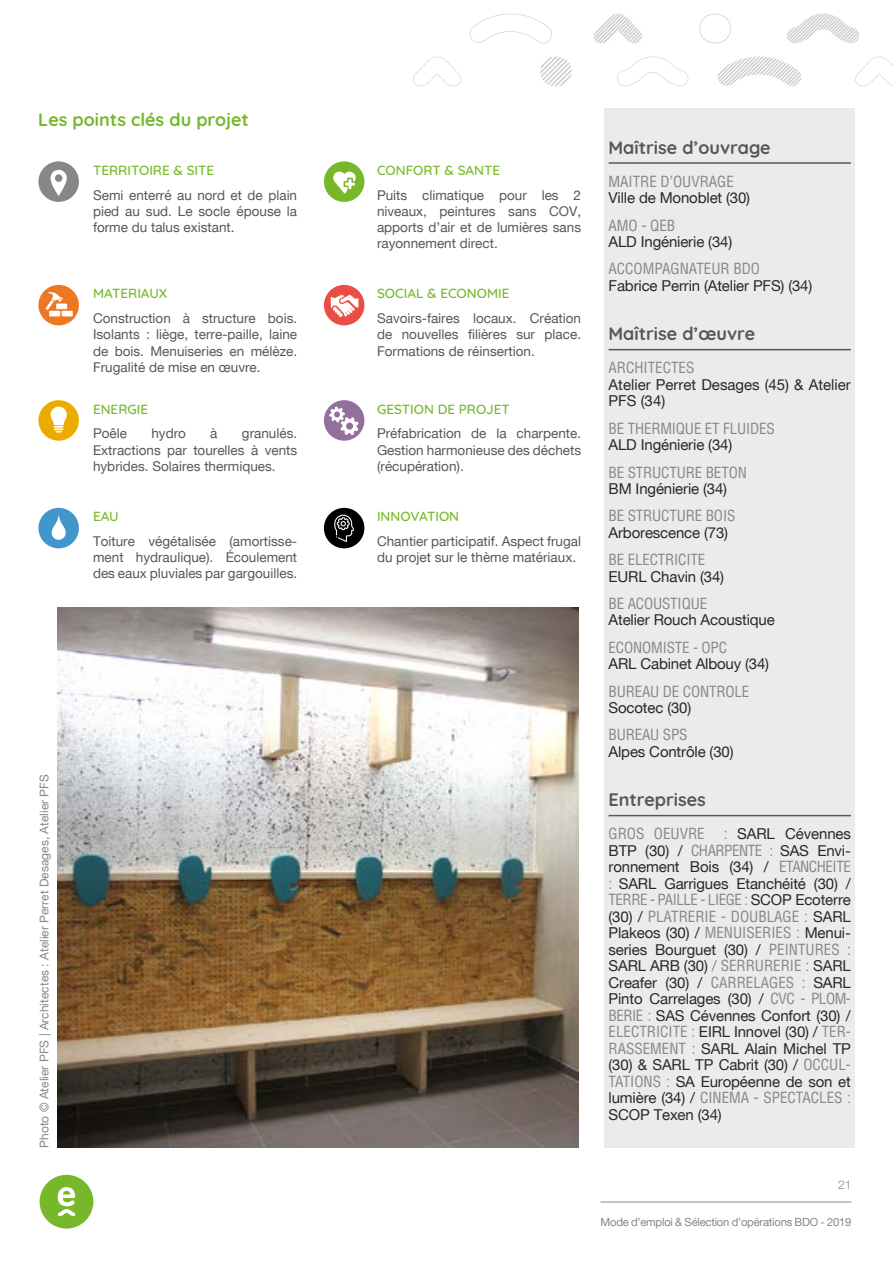
<style>
.page{position:relative;width:893px;height:1263px;background:#fff}
.page>*{position:absolute;margin:0;border:0;box-sizing:border-box;transform-origin:0 0}
.t1{font:700 18px "Quicksand";color:#575756}
.t2{font:700 18px "Quicksand";color:#76b82a}
.t3{font:15px/16.5px "Helvetica Neue";letter-spacing:-.01em;color:#282827;text-align:justify}
.t4{font:condensed 15px/16.5px "Helvetica";letter-spacing:-.01em;color:#878787}
.t5{font:13.5px/16.2px "Helvetica Neue";color:#575756;text-align:justify}
.t6{font:500 13.5px "Quicksand";color:#76b82a}
.t7{font:12px "Helvetica Neue";color:#878787}
.t8{font:300 12px "Helvetica Neue";color:#878787}
.t9{font:11.25px "Helvetica Neue";letter-spacing:-.02em;color:#878787}
.s1{font-family:"Helvetica";font-stretch:condensed;color:#878787}
.s2{font-family:"Helvetica Neue";font-stretch:normal;color:#282827}
.s3{color:#878787}
</style>
<div class="page">
<hr style="left:601px;top:1201px;width:250px;height:1px;background:#878787">
<svg style="left:40px;top:1175px;width:53px;height:53px"></svg>
<svg style="left:413px;top:57px;width:48px;height:29px"></svg>
<svg style="left:699px;top:14px;width:32px;height:29px"></svg>
<svg style="left:540px;top:57px;width:32px;height:29px"></svg>
<svg style="left:470px;top:14px;width:82px;height:29px"></svg>
<svg style="left:717px;top:57px;width:84px;height:30px"></svg>
<svg style="left:855px;top:57px;width:38px;height:29px"></svg>
<svg style="left:594px;top:14px;width:48px;height:29px"></svg>
<svg style="left:617px;top:57px;width:71px;height:29px"></svg>
<svg style="left:787px;top:14px;width:72px;height:30px"></svg>
<div style="left:604px;top:108px;width:251px;height:1040px;background:#ecebec"></div>
<hr style="left:608px;top:162px;width:243px;height:2px;background:#575756">
<hr style="left:608px;top:349px;width:243px;height:1px;background:#575756">
<hr style="left:608px;top:815px;width:243px;height:1px;background:#575756">
<img style="left:57px;top:608px;width:522px;height:540px">
<div style="left:38px;top:161px;width:41px;height:41px;background:#878787;border-radius:50%"></div>
<svg style="left:50px;top:169px;width:17px;height:27px"></svg>
<div style="left:38px;top:285px;width:41px;height:40px;background:#ee7723;border-radius:50%"></div>
<svg style="left:45px;top:292px;width:28px;height:24px"></svg>
<div style="left:38px;top:400px;width:41px;height:41px;background:#ecab00;border-radius:50%"></div>
<svg style="left:50px;top:406px;width:17px;height:27px"></svg>
<div style="left:38px;top:508px;width:41px;height:40px;background:#4197cb;border-radius:50%"></div>
<svg style="left:51px;top:515px;width:15px;height:25px"></svg>
<div style="left:324px;top:285px;width:40px;height:40px;background:#ea4d44;border-radius:50%"></div>
<svg style="left:331px;top:295px;width:27px;height:22px"></svg>
<div style="left:324px;top:161px;width:40px;height:41px;background:#76b82a;border-radius:50%"></div>
<svg style="left:333px;top:171px;width:23px;height:23px"></svg>
<div style="left:324px;top:400px;width:40px;height:41px;background:#92709b;border-radius:50%"></div>
<svg style="left:329px;top:406px;width:30px;height:29px"></svg>
<div style="left:324px;top:508px;width:40px;height:40px;background:#000;border-radius:50%"></div>
<svg style="left:334px;top:515px;width:20px;height:27px"></svg>
<h1 class="t2" style="left:38px;top:105px;width:212px">Les points clés du projet</h1>
<p class="t6" style="left:93px;top:159px;width:123px">TERRITOIRE &amp; SITE</p>
<p class="t5" style="left:93px;top:188px;width:206px">Semi enterré au nord et de plain pied au sud. Le socle épouse la forme du talus existant.</p>
<p class="t6" style="left:93px;top:283px;width:76px">MATERIAUX</p>
<p class="t5" style="left:93px;top:311px;width:206px">Construction à structure bois.<br>Isolants : liège, terre-paille, laine de bois. Menuiseries en mélèze.<br>Frugalité de mise en œuvre.</p>
<p class="t6" style="left:93px;top:398px;width:56px">ENERGIE</p>
<p class="t5" style="left:93px;top:426px;width:35px">Poêle</p>
<p class="t5" style="left:151px;top:426px;width:36px">hydro</p>
<p class="t5" style="left:210px;top:426px;width:9px">à</p>
<p class="t5" style="left:93px;top:426px;width:206px;text-indent:149px">granulés.<br>Extractions par tourelles à vents hybrides. Solaires thermiques.</p>
<p class="t6" style="left:93px;top:506px;width:27px">EAU</p>
<p class="t5" style="left:93px;top:534px;width:206px">Toiture végétalisée (amortisse&shy;ment hydraulique). Écoulement des eaux pluviales par gargouilles.</p>
<p class="t7" style="left:39px;top:1148px;width:375px;rotate:-90deg">Photo © Atelier PFS | Architectes : Atelier Perret Desages, Atelier PFS</p>
<p class="t6" style="left:377px;top:159px;width:125px">CONFORT &amp; SANTE</p>
<p class="t5" style="left:377px;top:188px;width:206px">Puits climatique pour les 2 niveaux, peintures sans COV, apports d’air et de lumières sans rayonnement direct.</p>
<p class="t6" style="left:377px;top:283px;width:134px">SOCIAL &amp; ECONOMIE</p>
<p class="t5" style="left:377px;top:311px;width:206px">Savoirs-faires locaux. Création de nouvelles filières sur place.<br>Formations de réinsertion.</p>
<p class="t6" style="left:377px;top:398px;width:134px">GESTION DE PROJET</p>
<p class="t5" style="left:377px;top:426px;width:206px">Préfabrication de la charpente.<br>Gestion harmonieuse des déchets (récupération).</p>
<p class="t6" style="left:377px;top:506px;width:84px">INNOVATION</p>
<p class="t5" style="left:377px;top:534px;width:206px">Chantier participatif. Aspect frugal du projet sur le thème matériaux.</p>
<h1 class="t1" style="left:608px;top:132px;width:163px">Maîtrise d’ouvrage</h1>
<p class="t4" style="left:608px;top:173px;width:127px">MAITRE D’OUVRAGE</p>
<p class="t3" style="left:608px;top:191px;width:143px">Ville de Monoblet (30)</p>
<p class="t4" style="left:608px;top:217px;width:68px">AMO - QEB</p>
<p class="t3" style="left:608px;top:234px;width:125px">ALD Ingénierie (34)</p>
<p class="t4" style="left:608px;top:261px;width:153px">ACCOMPAGNATEUR BDO</p>
<p class="t3" style="left:608px;top:278px;width:205px">Fabrice Perrin (Atelier PFS) (34)</p>
<h1 class="t1" style="left:608px;top:319px;width:148px">Maîtrise d’œuvre</h1>
<p class="t4" style="left:608px;top:360px;width:87px">ARCHITECTES</p>
<p class="t3" style="left:608px;top:377px;width:244px">Atelier Perret Desages (45) &amp; Atelier<br>PFS (34)</p>
<p class="t4" style="left:608px;top:420px;width:168px">BE THERMIQUE ET FLUIDES</p>
<p class="t3" style="left:608px;top:438px;width:125px">ALD Ingénierie (34)</p>
<p class="t4" style="left:608px;top:464px;width:140px">BE STRUCTURE BETON</p>
<p class="t3" style="left:608px;top:481px;width:120px">BM Ingénierie (34)</p>
<p class="t4" style="left:608px;top:507px;width:128px">BE STRUCTURE BOIS</p>
<p class="t3" style="left:608px;top:525px;width:121px">Arborescence (73)</p>
<p class="t4" style="left:608px;top:551px;width:98px">BE ELECTRICITE</p>
<p class="t3" style="left:608px;top:569px;width:117px">EURL Chavin (34)</p>
<p class="t4" style="left:608px;top:595px;width:100px">BE ACOUSTIQUE</p>
<p class="t3" style="left:608px;top:613px;width:168px">Atelier Rouch Acoustique</p>
<p class="t4" style="left:608px;top:639px;width:120px">ECONOMISTE - OPC</p>
<p class="t3" style="left:608px;top:657px;width:162px">ARL Cabinet Albouy (34)</p>
<p class="t4" style="left:608px;top:683px;width:142px">BUREAU DE CONTROLE</p>
<p class="t3" style="left:608px;top:700px;width:84px">Socotec (30)</p>
<p class="t4" style="left:608px;top:726px;width:81px">BUREAU SPS</p>
<p class="t3" style="left:608px;top:744px;width:127px">Alpes Contrôle (30)</p>
<h1 class="t1" style="left:608px;top:785px;width:99px">Entreprises</h1>
<p class="t4" style="left:608px;top:825px;width:98px">GROS OEUVRE</p>
<p class="t3" style="left:608px;top:827px;width:244px;text-indent:115px"><span class="s1">:</span> SARL Cévennes BTP (30) / <span class="s1">CHARPENTE :</span> SAS Envi&shy;ronnement Bois (34) / <span class="s1">ETANCHEITE :</span> SARL Garrigues Etanchéité (30) /</p>
<p class="t4" style="left:608px;top:891px;width:244px">TERRE - PAILLE - LIEGE : <span class="s2">SCOP Ecoterre (30) /</span> PLATRERIE - DOUBLAGE : <span class="s2">SARL</span></p>
<p class="t3" style="left:608px;top:926px;width:244px">Plakeos (30) / <span class="s1">MENUISERIES :</span> Menui&shy;series Bourguet (30) / <span class="s1">PEINTURES :<br></span>SARL ARB (30) <span class="s3">/</span> <span class="s1">SERRURERIE :</span> SARL Creafer (30) / <span class="s1">CARRELAGES :</span> SARL Pinto Carrelages (30) / <span class="s1">CVC - PLOM-BERIE :</span> SAS Cévennes Confort (30) /</p>
<p class="t4" style="left:609px;top:1023px;width:244px">ELECTRICITE : <span class="s2">EIRL Innovel (30) /</span> TER-</p>
<p class="t3" style="left:609px;top:1041px;width:244px"><span class="s1">RASSEMENT :</span> SARL Alain Michel TP (30) &amp; SARL TP Cabrit (30) / <span class="s1">OCCUL-TATIONS :</span> SA Européenne de son et</p>
<p class="t4" style="left:609px;top:1089px;width:244px"><span class="s2">lumière (34) /</span> CINEMA - SPECTACLES :</p>
<p class="t3" style="left:609px;top:1107px;width:115px">SCOP Texen (34)</p>
<p class="t8" style="left:838px;top:1175px;width:15px">21</p>
<p class="t9" style="left:601px;top:1217px;width:252px">Mode d’emploi &amp; Sélection d’opérations BDO - 2019</p>
</div>
